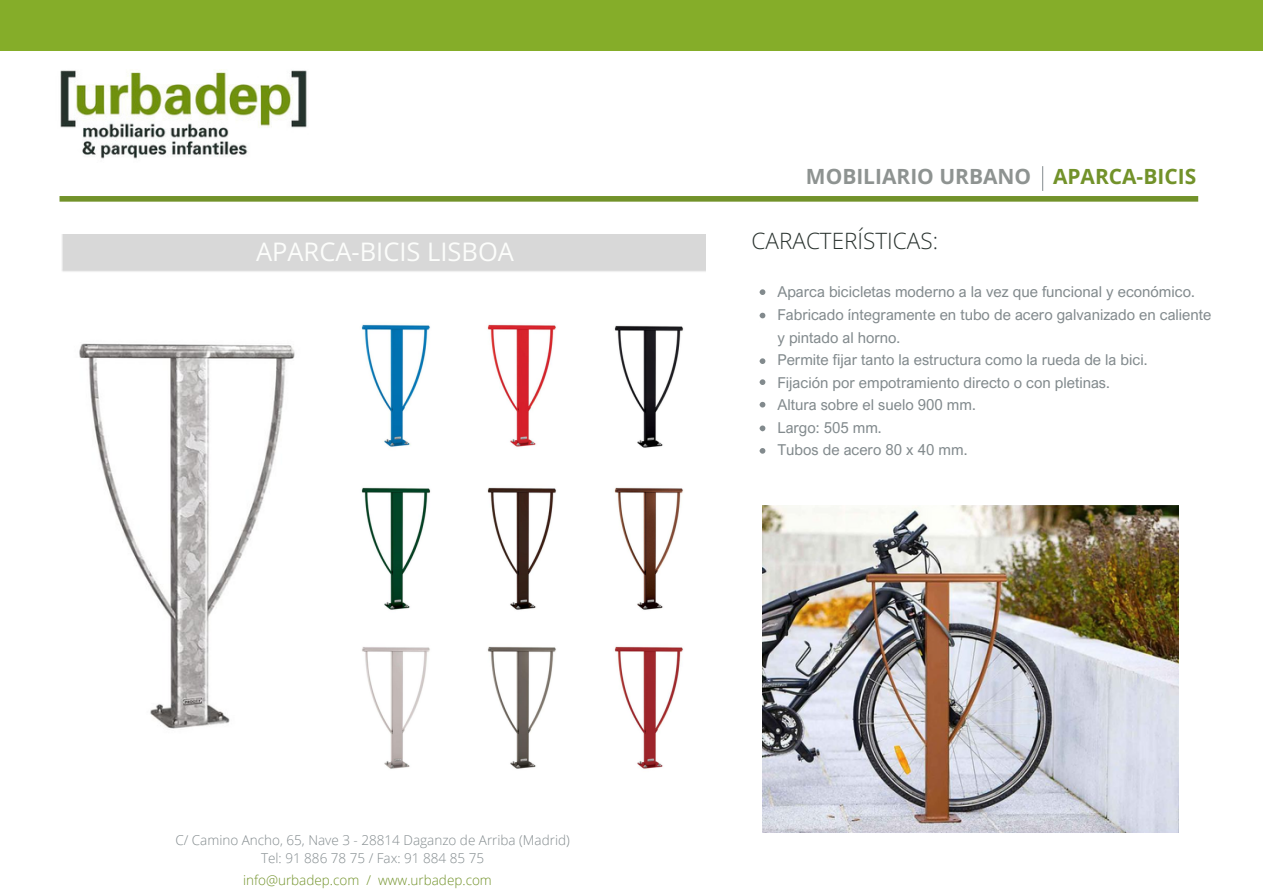
<style>
.page{position:relative;width:1263px;height:894px;background:#fff}
.page>*{position:absolute;margin:0;border:0;box-sizing:border-box;transform-origin:0 0}
.t1{font:25.5px "Open Sans";color:#fcfdfb}
.t2{font:300 22.5px "Open Sans";color:#29322e}
.t3{font:700 21px "Open Sans";color:#8e9391}
.t4{font:15px/22.5px "Arial Nova";color:#828a8d}
.t5{font:300 13.5px "Open Sans";color:#828a8d}
.t6{font:300 13.5px "Open Sans";color:#72922a}
.s1{color:#72922a}
</style>
<div class="page">
<div style="left:0;top:0;width:1263px;height:51px;background:#85ad29"></div>
<img style="left:60px;top:69px;width:247px;height:90px">
<svg style="left:1042px;top:166px;width:1px;height:25px"></svg>
<div style="left:60px;top:196px;width:1138px;height:5px;background:#72922a"></div>
<svg style="left:759px;top:312px;width:6px;height:7px"></svg>
<svg style="left:760px;top:289px;width:5px;height:6px"></svg>
<svg style="left:760px;top:358px;width:5px;height:6px"></svg>
<svg style="left:760px;top:379px;width:5px;height:6px"></svg>
<svg style="left:760px;top:402px;width:5px;height:5px"></svg>
<svg style="left:760px;top:425px;width:5px;height:6px"></svg>
<svg style="left:760px;top:448px;width:5px;height:5px"></svg>
<img style="left:763px;top:505px;width:416px;height:327px">
<img style="left:361px;top:324px;width:69px;height:123px">
<img style="left:487px;top:324px;width:69px;height:123px">
<img style="left:614px;top:325px;width:70px;height:123px">
<img style="left:362px;top:647px;width:68px;height:122px">
<img style="left:614px;top:646px;width:69px;height:123px">
<img style="left:361px;top:487px;width:70px;height:123px">
<img style="left:487px;top:487px;width:70px;height:123px">
<img style="left:614px;top:487px;width:69px;height:123px">
<img style="left:487px;top:646px;width:69px;height:123px">
<img style="left:79px;top:343px;width:216px;height:386px">
<p class="t1" style="left:256px;top:234px;width:260px">APARCA-BICIS LISBOA</p>
<p class="t5" style="left:175px;top:830px;width:396px">C/ Camino Ancho, 65, Nave 3 - 28814 Daganzo de Arriba (Madrid)</p>
<p class="t5" style="left:261px;top:848px;width:224px">Tel: 91 886 78 75 / Fax: 91 884 85 75</p>
<p class="t6" style="left:243px;top:870px;width:250px">info@urbadep.com / www.urbadep.com</p>
<p class="t3" style="left:806px;top:162px;width:392px">MOBILIARIO URBANO <span class="s1">APARCA-BICIS</span></p>
<p class="t2" style="left:752px;top:225px;width:188px">CARACTERÍSTICAS:</p>
<p class="t4" style="left:777px;top:280px;width:419px">Aparca bicicletas moderno a la vez que funcional y económico.</p>
<p class="t4" style="left:777px;top:303px;width:435px">Fabricado íntegramente en tubo de acero galvanizado en caliente y pintado al horno.</p>
<p class="t4" style="left:777px;top:348px;width:372px">Permite fijar tanto la estructura como la rueda de la bici.</p>
<p class="t4" style="left:777px;top:370px;width:334px">Fijación por empotramiento directo o con pletinas.</p>
<p class="t4" style="left:777px;top:393px;width:200px">Altura sobre el suelo 900 mm.</p>
<p class="t4" style="left:777px;top:415px;width:106px">Largo: 505 mm.</p>
<p class="t4" style="left:777px;top:438px;width:192px">Tubos de acero 80 x 40 mm.</p>
</div>
